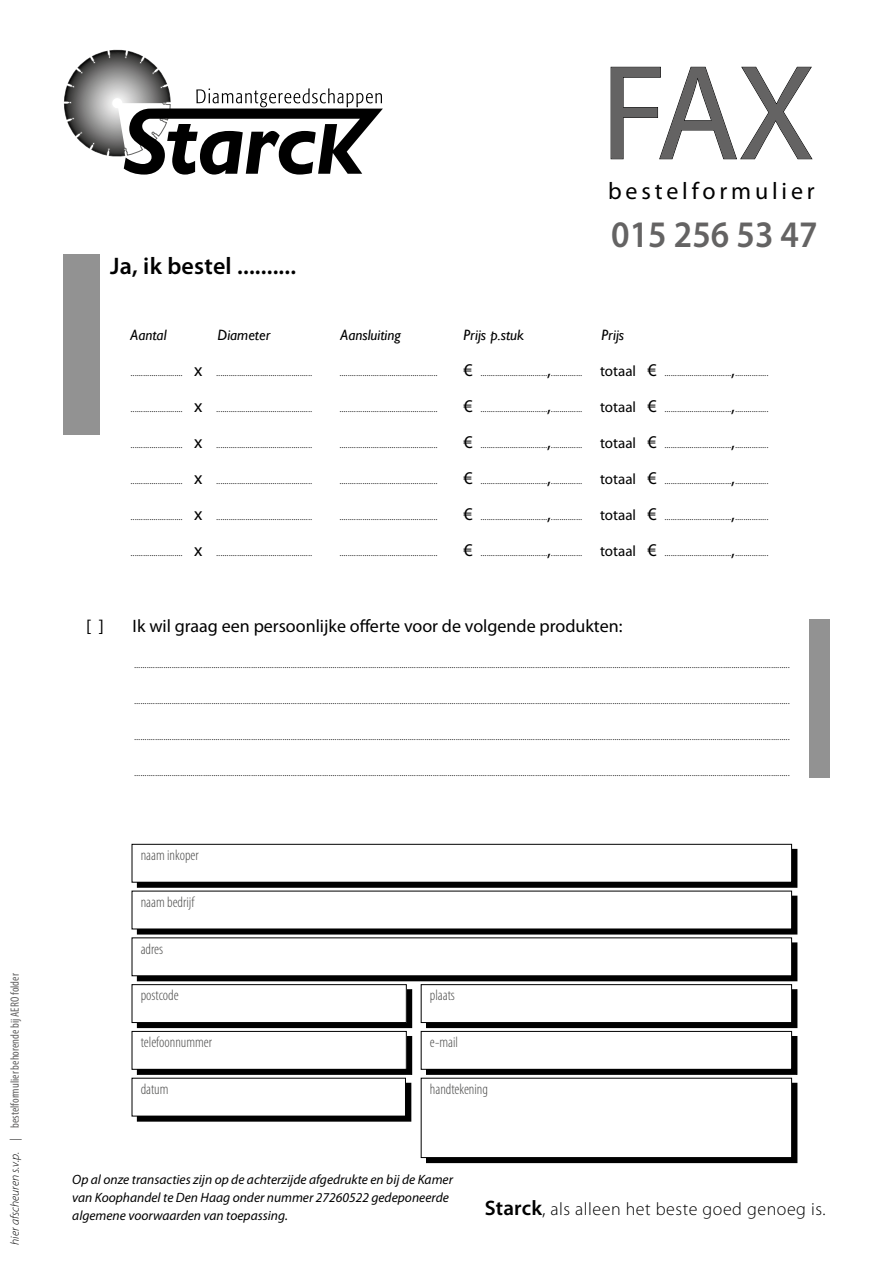
<style>
.page{position:relative;width:893px;height:1263px;background:#fff}
.page>*{position:absolute;margin:0;border:0;box-sizing:border-box;transform-origin:0 0}
.t1{font:135.6px "Myriad Pro";color:#646363}
.t2{font:600 37.65px "Myriad Pro";color:#646363;scale:.92 1}
.t3{font:600 24px "Myriad Pro";letter-spacing:.01em;color:#000}
.t4{font:24px "Myriad Pro";letter-spacing:.16em;color:#000}
.t5{font:18px "Myriad Pro";color:#000}
.t6{font:300 18px "Myriad Pro";letter-spacing:.03em;color:#000}
.t7{font:300 condensed 15px "Myriad Pro";color:#4a4a49}
.t8{font:italic 15px "Gill Sans";color:#000}
.t9{font:italic 13.5px/18px "Myriad Pro";color:#000}
.t10{font:300 12px "Myriad Pro";color:#000}
.t11{font:condensed 12px "Myriad Pro";color:#646363}
.s1{font-weight:300;font-style:italic;font-stretch:normal;color:#000}
.s2{font-weight:400;font-size:18px}
.s3{font-weight:400;font-size:15px}
.s4{font-weight:600;font-size:21px}
.s5{font-size:19.5px}
</style>
<div class="page">
<div style="left:137px;top:849px;width:660px;height:38px;background:#000"></div>
<div style="left:137px;top:943px;width:660px;height:38px;background:#000"></div>
<div style="left:137px;top:1036px;width:275px;height:38px;background:#000"></div>
<div style="left:137px;top:1083px;width:274px;height:38px;background:#000"></div>
<div style="left:137px;top:896px;width:660px;height:38px;background:#000"></div>
<div style="left:137px;top:990px;width:275px;height:37px;background:#000"></div>
<div style="left:137px;top:989px;width:275px;height:39px;border:1px solid #000"></div>
<div style="left:426px;top:990px;width:371px;height:37px;background:#000"></div>
<div style="left:426px;top:989px;width:371px;height:39px;border:1px solid #000"></div>
<div style="left:426px;top:1036px;width:371px;height:38px;background:#000"></div>
<div style="left:426px;top:1083px;width:371px;height:79px;background:#000"></div>
<div style="left:426px;top:1083px;width:371px;height:80px;border:1px solid #000"></div>
<div style="left:809px;top:619px;width:20px;height:158px;background:#929292"></div>
<div style="left:64px;top:254px;width:36px;height:181px;background:#929292"></div>
<svg style="left:64px;top:50px;width:319px;height:125px"></svg>
<svg style="left:610px;top:66px;width:203px;height:94px"></svg>
<div style="left:132px;top:844px;width:660px;height:38px;background:#fff"></div>
<div style="left:132px;top:844px;width:660px;height:38px;border:1px solid #000"></div>
<div style="left:132px;top:938px;width:660px;height:38px;background:#fff"></div>
<div style="left:132px;top:1031px;width:274px;height:38px;background:#fff"></div>
<div style="left:132px;top:1031px;width:274px;height:38px;border:1px solid #000"></div>
<div style="left:132px;top:1078px;width:273px;height:38px;background:#fff"></div>
<div style="left:132px;top:891px;width:660px;height:38px;background:#fff"></div>
<div style="left:132px;top:985px;width:274px;height:37px;background:#fff"></div>
<div style="left:132px;top:984px;width:274px;height:39px;border:1px solid #000"></div>
<div style="left:421px;top:985px;width:371px;height:37px;background:#fff"></div>
<div style="left:421px;top:984px;width:371px;height:39px;border:1px solid #000"></div>
<div style="left:421px;top:1031px;width:371px;height:38px;background:#fff"></div>
<div style="left:421px;top:1031px;width:371px;height:38px;border:1px solid #000"></div>
<div style="left:421px;top:1078px;width:371px;height:79px;background:#fff"></div>
<div style="left:421px;top:1078px;width:371px;height:80px;border:1px solid #000"></div>
<p class="t11" style="left:8px;top:1245px;width:273px;rotate:-90deg"><span class="s1">hier afscheuren s.v.p. |</span> bestelformulier behorende bij AERO folder</p>
<h3 class="t3" style="left:110px;top:251px;width:187px">Ja, ik bestel ..........</h3>
<h1 class="t1" style="left:601px;top:30px;width:216px">FAX</h1>
<h3 class="t4" style="left:608px;top:176px;width:208px">bestelformulier</h3>
<h2 class="t2" style="left:611px;top:210px;width:226px">015 256 53 47</h2>
<p class="t8" style="left:131px;top:326px;width:37px">Aantal</p>
<p class="t8" style="left:218px;top:326px;width:54px">Diameter</p>
<p class="t8" style="left:341px;top:326px;width:62px">Aansluiting</p>
<p class="t8" style="left:464px;top:326px;width:62px">Prijs p.stuk</p>
<p class="t8" style="left:602px;top:326px;width:24px">Prijs</p>
<p class="t10" style="left:131px;top:364px;width:183px">......................... <span class="s2">x</span> ..............................................</p>
<p class="t10" style="left:339px;top:364px;width:100px">...............................................</p>
<p class="t10" style="left:464px;top:364px;width:306px"><span class="s2">€</span> ................................<span class="s2">,</span>............... <span class="s3">totaal</span> <span class="s2">€</span> ................................<span class="s2">,</span>................</p>
<p class="t10" style="left:131px;top:400px;width:183px">......................... <span class="s2">x</span> ..............................................</p>
<p class="t10" style="left:339px;top:400px;width:100px">...............................................</p>
<p class="t10" style="left:464px;top:400px;width:306px"><span class="s2">€</span> ................................<span class="s2">,</span>............... <span class="s3">totaal</span> <span class="s2">€</span> ................................<span class="s2">,</span>................</p>
<p class="t10" style="left:131px;top:436px;width:183px">......................... <span class="s2">x</span> ..............................................</p>
<p class="t10" style="left:339px;top:436px;width:100px">...............................................</p>
<p class="t10" style="left:464px;top:436px;width:306px"><span class="s2">€</span> ................................<span class="s2">,</span>............... <span class="s3">totaal</span> <span class="s2">€</span> ................................<span class="s2">,</span>................</p>
<p class="t10" style="left:131px;top:472px;width:183px">......................... <span class="s2">x</span> ..............................................</p>
<p class="t10" style="left:339px;top:472px;width:100px">...............................................</p>
<p class="t10" style="left:464px;top:472px;width:306px"><span class="s2">€</span> ................................<span class="s2">,</span>............... <span class="s3">totaal</span> <span class="s2">€</span> ................................<span class="s2">,</span>................</p>
<p class="t10" style="left:131px;top:508px;width:183px">......................... <span class="s2">x</span> ..............................................</p>
<p class="t10" style="left:339px;top:508px;width:100px">...............................................</p>
<p class="t10" style="left:464px;top:508px;width:306px"><span class="s2">€</span> ................................<span class="s2">,</span>............... <span class="s3">totaal</span> <span class="s2">€</span> ................................<span class="s2">,</span>................</p>
<p class="t10" style="left:131px;top:544px;width:183px">......................... <span class="s2">x</span> ..............................................</p>
<p class="t10" style="left:339px;top:544px;width:100px">...............................................</p>
<p class="t10" style="left:464px;top:544px;width:306px"><span class="s2">€</span> ................................<span class="s2">,</span>............... <span class="s3">totaal</span> <span class="s2">€</span> ................................<span class="s2">,</span>................</p>
<h3 class="t5" style="left:86px;top:615px;width:19px">[ ]</h3>
<h3 class="t5" style="left:133px;top:615px;width:491px">Ik wil graag een persoonlijke offerte voor de volgende produkten:</h3>
<p class="t10" style="left:134px;top:657px;width:657px">..........................................................................................................................................................................................................................................................................................................................</p>
<p class="t10" style="left:134px;top:693px;width:657px">..........................................................................................................................................................................................................................................................................................................................</p>
<p class="t10" style="left:134px;top:729px;width:657px">..........................................................................................................................................................................................................................................................................................................................</p>
<p class="t10" style="left:134px;top:765px;width:657px">..........................................................................................................................................................................................................................................................................................................................</p>
<p class="t7" style="left:141px;top:846px;width:60px">naam inkoper</p>
<p class="t7" style="left:141px;top:893px;width:55px">naam bedrijf</p>
<p class="t7" style="left:141px;top:940px;width:24px">adres</p>
<p class="t7" style="left:141px;top:986px;width:39px">postcode</p>
<p class="t7" style="left:430px;top:986px;width:27px">plaats</p>
<p class="t7" style="left:430px;top:1033px;width:30px">e-mail</p>
<p class="t7" style="left:430px;top:1080px;width:60px">handtekening</p>
<p class="t7" style="left:141px;top:1033px;width:73px">telefoonnummer</p>
<p class="t7" style="left:141px;top:1080px;width:29px">datum</p>
<p class="t9" style="left:72px;top:1171px;width:382px">Op al onze transacties zijn op de achterzijde afgedrukte en bij de Kamer van Koophandel te Den Haag onder nummer 27260522 gedeponeerde algemene voorwaarden van toepassing.</p>
<h3 class="t6" style="left:485px;top:1198px;width:342px"><span class="s4">Starck</span><span class="s5">,</span> als alleen het beste goed genoeg is.</h3>
</div>
